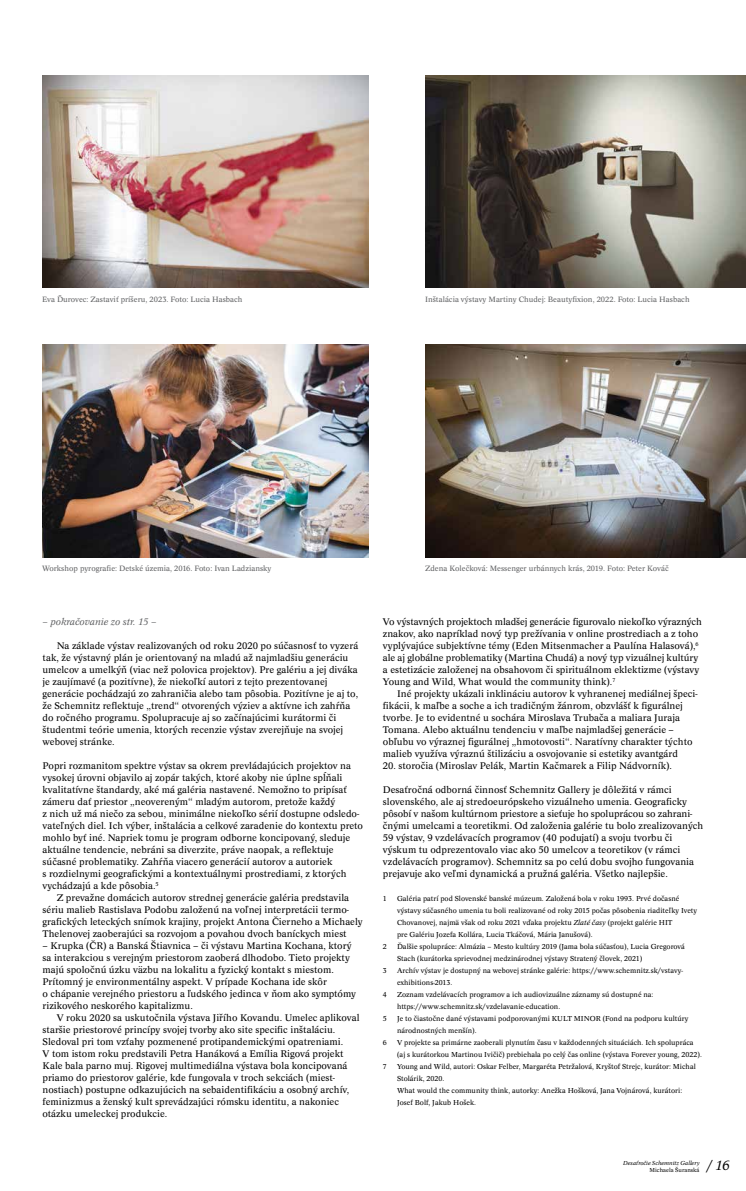
<style>
.page{position:relative;width:746px;height:1191px;background:#fff}
.page>*{position:absolute;margin:0;border:0;box-sizing:border-box;transform-origin:0 0}
.t1{font:italic 14px "Contus TOT";color:#000}
.t2{font:10px/12px "Contus TOT";color:#000}
.t3{font:italic 10px "Contus TOT";color:#5f6062}
.t4{font:8px "Contus TOT";color:#5f6062}
.t5{font:7.5px/12px "Contus TOT";color:#000}
.t6{font:italic 6px "Contus TOT";color:#000}
.t7{font:6px "Contus TOT";color:#000}
.s1{font-style:italic}
</style>
<div class="page">
<img style="left:42px;top:344px;width:326px;height:213px">
<img style="left:42px;top:75px;width:326px;height:213px">
<img style="left:425px;top:75px;width:321px;height:213px">
<img style="left:425px;top:344px;width:321px;height:213px">
<p class="t4" style="left:42px;top:295px;width:202px">Eva Ďurovec: Zastaviť príšeru, 2023. Foto: Lucia Hasbach</p>
<p class="t4" style="left:425px;top:295px;width:266px">Inštalácia výstavy Martiny Chudej: Beautyfixion, 2022. Foto: Lucia Hasbach</p>
<p class="t4" style="left:42px;top:564px;width:231px">Workshop pyrografie: Detské územia, 2016. Foto: Ivan Ladziansky</p>
<p class="t3" style="left:43px;top:616px;width:115px">– pokračovanie zo str. 15 –</p>
<p class="t2" style="left:43px;top:640px;width:317px;text-indent:14px">Na základe výstav realizovaných od roku 2020 po súčasnosť to vyzerá tak, že výstavný plán je orientovaný na mladú až najmladšiu generáciu umelcov a umelkýň (viac než polovica projektov). Pre galériu a jej diváka je zaujímavé (a pozitívne), že niekoľkí autori z tejto prezentovanej generácie pochádzajú zo zahraničia alebo tam pôsobia. Pozitívne je aj to, že Schemnitz reflektuje „trend“ otvorených výziev a aktívne ich zahŕňa do ročného programu. Spolupracuje aj so začínajúcimi kurátormi či študentmi teórie umenia, ktorých recenzie výstav zverejňuje na svojej webovej stránke.</p>
<p class="t2" style="left:43px;top:760px;width:322px">Popri rozmanitom spektre výstav sa okrem prevládajúcich projektov na vysokej úrovni objavilo aj zopár takých, ktoré akoby nie úplne spĺňali kvalitatívne štandardy, aké má galéria nastavené. Nemožno to pripísať zámeru dať priestor „neovereným“ mladým autorom, pretože každý<br>z nich už má niečo za sebou, minimálne niekoľko sérií dostupne odsledo&shy;vateľných diel. Ich výber, inštalácia a celkové zaradenie do kontextu preto mohlo byť iné. Napriek tomu je program odborne koncipovaný, sleduje aktuálne tendencie, nebráni sa diverzite, práve naopak, a reflektuje súčasné problematiky. Zahŕňa viacero generácií autorov a autoriek<br>s rozdielnymi geografickými a kontextuálnymi prostrediami, z ktorých vychádzajú a kde pôsobia.<sup>5</sup></p>
<p class="t2" style="left:43px;top:892px;width:322px;text-indent:14px">Z prevažne domácich autorov strednej generácie galéria predstavila sériu malieb Rastislava Podobu založenú na voľnej interpretácii termo&shy;grafických leteckých snímok krajiny, projekt Antona Čierneho a Michaely Thelenovej zaoberajúci sa rozvojom a povahou dvoch baníckych miest</p>
<p class="t2" style="left:43px;top:940px;width:315px">– Krupka (ČR) a Banská Štiavnica – či výstavu Martina Kochana, ktorý sa interakciou s verejným priestorom zaoberá dlhodobo. Tieto projekty majú spoločnú úzku väzbu na lokalitu a fyzický kontakt s miestom.<br>Prítomný je environmentálny aspekt. V prípade Kochana ide skôr<br>o chápanie verejného priestoru a ľudského jedinca v ňom ako symptómy rizikového neskorého kapitalizmu.</p>
<p class="t2" style="left:43px;top:1012px;width:318px;text-indent:14px">V roku 2020 sa uskutočnila výstava Jiřího Kovandu. Umelec aplikoval staršie priestorové princípy svojej tvorby ako site specific inštaláciu.<br>Sledoval pri tom vzťahy pozmenené protipandemickými opatreniami.<br>V tom istom roku predstavili Petra Hanáková a Emília Rigová projekt Kale bala parno muj. Rigovej multimediálna výstava bola koncipovaná priamo do priestorov galérie, kde fungovala v troch sekciách (miest&shy;nostiach) postupne odkazujúcich na sebaidentifikáciu a osobný archív, feminizmus a ženský kult sprevádzajúci rómsku identitu, a nakoniec otázku umeleckej produkcie.</p>
<p class="t4" style="left:425px;top:564px;width:245px">Zdena Kolečková: Messenger urbánnych krás, 2019. Foto: Peter Kováč</p>
<p class="t2" style="left:383px;top:616px;width:320px">Vo výstavných projektoch mladšej generácie figurovalo niekoľko výrazných znakov, ako napríklad nový typ prežívania v online prostrediach a z toho vyplývajúce subjektívne témy (Eden Mitsenmacher a Paulína Halasová),<sup>6 </sup>ale aj globálne problematiky (Martina Chudá) a nový typ vizuálnej kultúry a estetizácie založenej na obsahovom či spirituálnom eklektizme (výstavy Young and Wild, What would the community think).<sup>7</sup></p>
<p class="t2" style="left:383px;top:688px;width:316px;text-indent:14px">Iné projekty ukázali inklináciu autorov k vyhranenej mediálnej špeci&shy;fikácii, k maľbe a soche a ich tradičným žánrom, obzvlášť k figurálnej tvorbe. Je to evidentné u sochára Miroslava Trubača a maliara Juraja Tomana. Alebo aktuálnu tendenciu v maľbe najmladšej generácie – obľubu vo výraznej figurálnej „hmotovosti“. Naratívny charakter týchto malieb využíva výraznú štilizáciu a osvojovanie si estetiky avantgárd</p>
<p class="t2" style="left:383px;top:760px;width:290px">20. storočia (Miroslav Pelák, Martin Kačmarek a Filip Nádvorník).</p>
<p class="t2" style="left:383px;top:784px;width:322px">Desaťročná odborná činnosť Schemnitz Gallery je dôležitá v rámci slovenského, ale aj stredoeurópskeho vizuálneho umenia. Geograficky pôsobí v našom kultúrnom priestore a sieťuje ho spoluprácou so zahrani&shy;čnými umelcami a teoretikmi. Od založenia galérie tu bolo zrealizovaných 59 výstav, 9 vzdelávacích programov (40 podujatí) a svoju tvorbu či výskum tu odprezentovalo viac ako 50 umelcov a teoretikov (v rámci vzdelávacích programov). Schemnitz sa po celú dobu svojho fungovania prejavuje ako veľmi dynamická a pružná galéria. Všetko najlepšie.</p>
<p class="t5" style="left:383px;top:893px;width:5px">1</p>
<p class="t5" style="left:397px;top:893px;width:301px">Galéria patrí pod Slovenské banské múzeum. Založená bola v roku 1993. Prvé dočasné výstavy súčasného umenia tu boli realizované od roky 2015 počas pôsobenia riaditeľky Ivety Chovanovej, najmä však od roku 2021 vďaka projektu <span class="s1">Zlaté časy</span> (projekt galérie HIT<br>pre Galériu Jozefa Kollára, Lucia Tkáčová, Mária Janušová).</p>
<p class="t5" style="left:383px;top:941px;width:5px">2</p>
<p class="t5" style="left:397px;top:941px;width:289px">Ďalšie spolupráce: Almázia – Mesto kultúry 2019 (Jama bola súčasťou), Lucia Gregorová<br>Stach (kurátorka sprievodnej medzinárodnej výstavy Stratený človek, 2021)</p>
<p class="t5" style="left:383px;top:965px;width:5px">3</p>
<p class="t5" style="left:397px;top:965px;width:287px">Archív výstav je dostupný na webovej stránke galérie: https://www.schemnitz.sk/vstavy&shy;exhibitions-2013.</p>
<p class="t5" style="left:383px;top:989px;width:5px">4</p>
<p class="t5" style="left:397px;top:989px;width:258px">Zoznam vzdelávacích programov a ich audiovizuálne záznamy sú dostupné na: https://www.schemnitz.sk/vzdelavanie-education.</p>
<p class="t5" style="left:383px;top:1013px;width:5px">5</p>
<p class="t5" style="left:397px;top:1013px;width:293px">Je to čiastočne dané výstavami podporovanými KULT MINOR (Fond na podporu kultúry národnostných menšín).</p>
<p class="t5" style="left:383px;top:1037px;width:5px">6</p>
<p class="t5" style="left:397px;top:1037px;width:306px">V projekte sa primárne zaoberali plynutím času v každodenných situáciách. Ich spolupráca (aj s kurátorkou Martinou Ivičič) prebiehala po celý čas online (výstava Forever young, 2022).</p>
<p class="t5" style="left:383px;top:1061px;width:5px">7</p>
<p class="t5" style="left:397px;top:1061px;width:300px">Young and Wild, autori: Oskar Felber, Margaréta Petržalová, Kryštof Strejc, kurátor: Michal Stolárik, 2020.<br>What would the community think, autorky: Anežka Hošková, Jana Vojnárová, kurátori:<br>Josef Bolf, Jakub Hošek.</p>
<p class="t6" style="left:623px;top:1159px;width:78px">Desaťročie Schemnitz Gallery</p>
<p class="t7" style="left:649px;top:1166px;width:51px">Michaela Šuranská</p>
<h1 class="t1" style="left:707px;top:1157px;width:24px">/ 16</h1>
</div>
